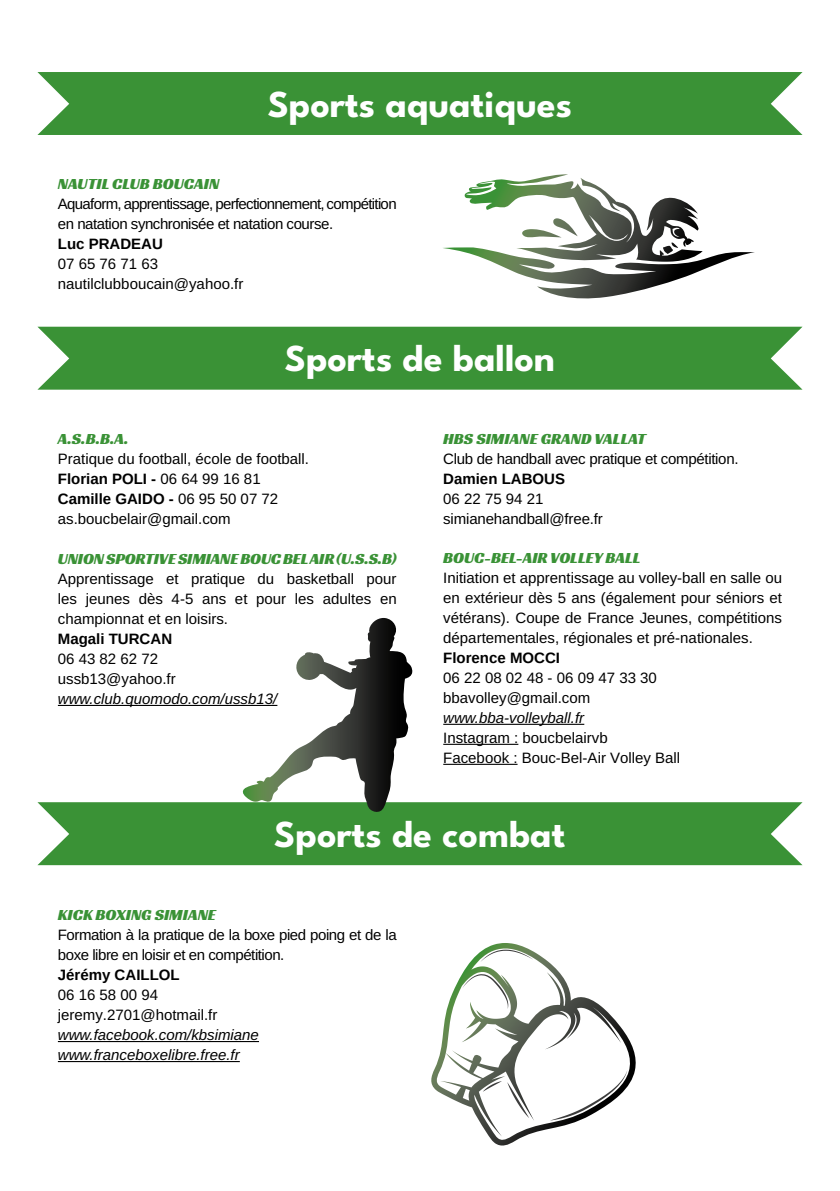
<style>
.page{position:relative;width:840px;height:1191px;background:#fff}
.page>*{position:absolute;margin:0;border:0;box-sizing:border-box;transform-origin:0 0}
.t1{font:100 38px "League Spartan";color:#fff}
.t2{font:16px "Racing Sans One";color:#3a9236}
.t3{font:15px/20px "Arimo";color:#000}
.t4{font:italic 15px/20px "Arimo";color:#000}
.t5{font:15px/20px "Arimo";letter-spacing:-.045em;color:#000}
.t6{font:15px/20px "Arimo";letter-spacing:-.03em;color:#000}
.t7{font:700 15px "Arimo";color:#000}
.t8{font:15px "Arimo";letter-spacing:-.02em;color:#000}
.s1{font-weight:700}
</style>
<div class="page">
<div style="left:37px;top:327px;width:765px;height:63px;background:#3a9236"></div>
<div style="left:37px;top:72px;width:765px;height:63px;background:#3a9236"></div>
<hr style="left:58px;top:705px;width:219px;height:1px;background:#000">
<hr style="left:443px;top:723px;width:141px;height:2px;background:#000">
<hr style="left:443px;top:743px;width:75px;height:2px;background:#000">
<hr style="left:443px;top:763px;width:74px;height:2px;background:#000">
<div style="left:37px;top:802px;width:765px;height:63px;background:#3a9236"></div>
<hr style="left:58px;top:1041px;width:201px;height:1px;background:#000">
<hr style="left:58px;top:1061px;width:182px;height:1px;background:#000">
<svg style="left:431px;top:943px;width:205px;height:203px"></svg>
<svg style="left:507px;top:1082px;width:22px;height:36px"></svg>
<svg style="left:549px;top:1069px;width:78px;height:51px"></svg>
<svg style="left:482px;top:1081px;width:19px;height:10px"></svg>
<svg style="left:242px;top:621px;width:170px;height:191px"></svg>
<svg style="left:443px;top:174px;width:311px;height:125px"></svg>
<h1 class="t1" style="left:267px;top:77px;width:306px">Sports aquatiques</h1>
<p class="t2" style="left:58px;top:174px;width:163px">NAUTIL CLUB BOUCAIN</p>
<p class="t5" style="left:58px;top:194px;width:340px">Aquaform, apprentissage, perfectionnement, compétition en natation synchronisée et natation course.</p>
<p class="t7" style="left:58px;top:234px;width:107px">Luc PRADEAU</p>
<p class="t3" style="left:58px;top:254px;width:187px">07 65 76 71 63 nautilclubboucain@yahoo.fr</p>
<h1 class="t1" style="left:284px;top:331px;width:271px">Sports de ballon</h1>
<p class="t2" style="left:58px;top:428px;width:72px">A.S.B.B.A.</p>
<p class="t3" style="left:58px;top:449px;width:252px">Pratique du football, école de football.<br><span class="s1">Florian POLI -</span> 06 64 99 16 81<br><span class="s1">Camille GAIDO -</span> 06 95 50 07 72 as.boucbelair@gmail.com</p>
<p class="t2" style="left:58px;top:548px;width:340px">UNION SPORTIVE SIMIANE BOUC BEL AIR (U.S.S.B)</p>
<p class="t3" style="left:58px;top:569px;width:340px;text-align:justify">Apprentissage et pratique du basketball pour les jeunes dès 4-5 ans et pour les adultes en championnat et en loisirs.</p>
<p class="t7" style="left:58px;top:628px;width:116px">Magali TURCAN</p>
<p class="t3" style="left:58px;top:649px;width:119px">06 43 82 62 72 ussb13@yahoo.fr</p>
<p class="t4" style="left:58px;top:689px;width:221px">www.club.quomodo.com/ussb13/</p>
<p class="t2" style="left:443px;top:428px;width:204px">HBS SIMIANE GRAND VALLAT</p>
<p class="t8" style="left:443px;top:448px;width:296px">Club de handball avec pratique et compétition.</p>
<p class="t7" style="left:443px;top:468px;width:123px">Damien LABOUS</p>
<p class="t3" style="left:443px;top:489px;width:161px">06 22 75 94 21 simianehandball@free.fr</p>
<p class="t2" style="left:443px;top:547px;width:199px">BOUC-BEL-AIR VOLLEY BALL</p>
<p class="t3" style="left:443px;top:568px;width:340px;text-align:justify">Initiation et apprentissage au volley-ball en salle ou en extérieur dès 5 ans (également pour séniors et vétérans). Coupe de France Jeunes, compétitions départementales, régionales et pré-nationales.</p>
<p class="t7" style="left:443px;top:647px;width:118px">Florence MOCCI</p>
<p class="t3" style="left:443px;top:668px;width:215px">06 22 08 02 48 - 06 09 47 33 30 bbavolley@gmail.com</p>
<p class="t4" style="left:443px;top:708px;width:142px">www.bba-volleyball.fr</p>
<p class="t3" style="left:443px;top:728px;width:238px">Instagram : boucbelairvb<br>Facebook : Bouc-Bel-Air Volley Ball</p>
<h1 class="t1" style="left:274px;top:806px;width:292px">Sports de combat</h1>
<p class="t2" style="left:58px;top:904px;width:159px">KICK BOXING SIMIANE</p>
<p class="t6" style="left:58px;top:925px;width:340px">Formation à la pratique de la boxe pied poing et de la boxe libre en loisir et en compétition.</p>
<p class="t7" style="left:58px;top:964px;width:123px">Jérémy CAILLOL</p>
<p class="t3" style="left:58px;top:985px;width:161px">06 16 58 00 94 jeremy.2701@hotmail.fr</p>
<p class="t4" style="left:58px;top:1025px;width:202px">www.facebook.com/kbsimiane www.franceboxelibre.free.fr</p>
</div>
